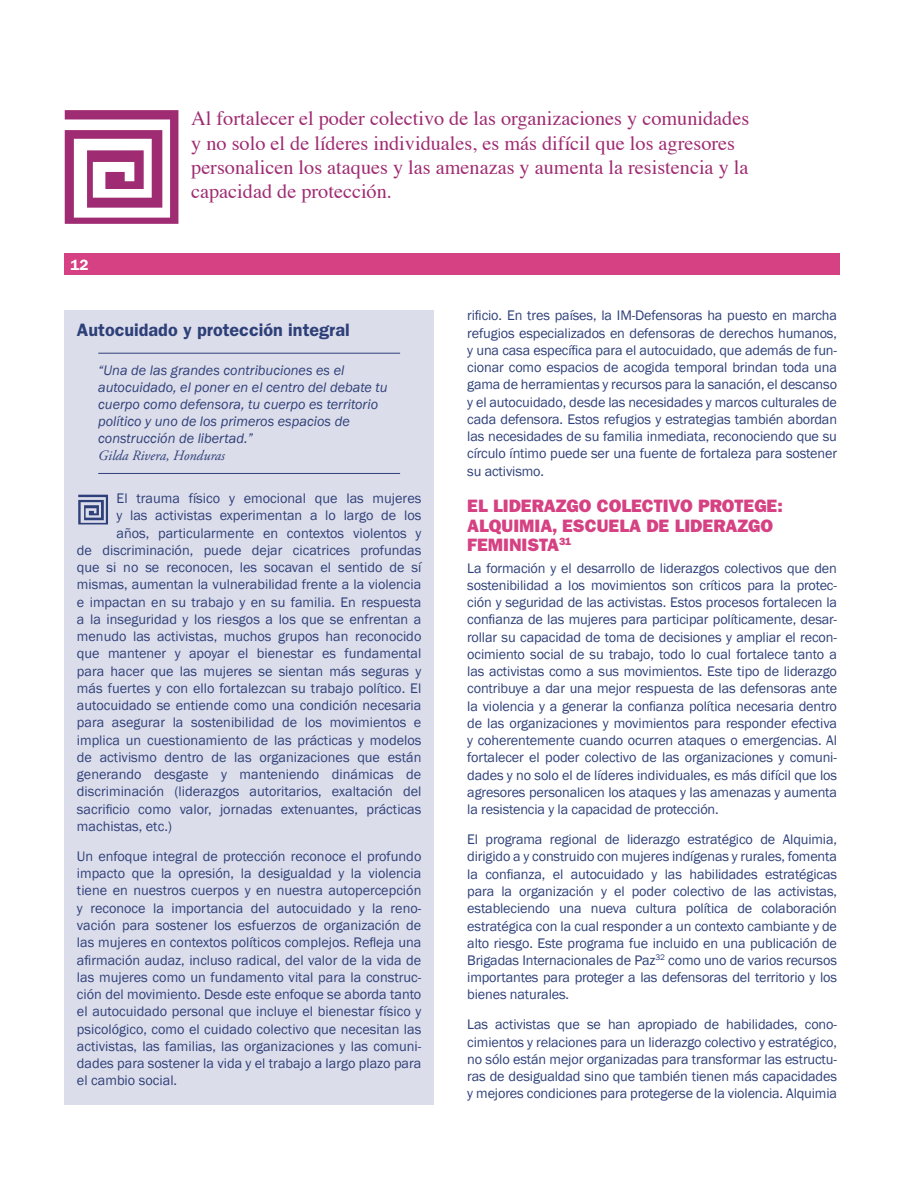
<style>
.page{position:relative;width:918px;height:1188px;background:#fff}
.page>*{position:absolute;margin:0;border:0;box-sizing:border-box;transform-origin:0 0}
.t1{font:20.25px/24.3px "Times";color:#9f2b72}
.t2{font:800 18px "Franklin Gothic";color:#d54182}
.t3{font:600 18px "Franklin Gothic";color:#2e4079}
.t4{font:600 15px "Franklin Gothic";color:#fff}
.t5{font:14.25px/17.2px "Franklin Gothic";color:#2e4079;text-align:justify}
.t6{font:italic 14.25px/17.1px "Franklin Gothic";color:#2e4079}
.t7{font:italic 14.25px "Adobe Garamond Pro";color:#2e4079}
</style>
<div class="page">
<div style="left:64px;top:253px;width:776px;height:22px;background:#d54182"></div>
<svg style="left:65px;top:110px;width:113px;height:114px"></svg>
<div style="left:64px;top:310px;width:370px;height:795px;background:#dcddea"></div>
<hr style="left:98px;top:353px;width:302px;height:1px;background:#2e4079">
<hr style="left:98px;top:473px;width:302px;height:1px;background:#2e4079">
<svg style="left:78px;top:495px;width:30px;height:29px"></svg>
<p class="t4" style="left:71px;top:256px;width:19px">12</p>
<h1 class="t1" style="left:191px;top:108px;width:560px">Al fortalecer el poder colectivo de las organizaciones y comunidades y no solo el de líderes individuales, es más difícil que los agresores personalicen los ataques y las amenazas y aumenta la resistencia y la capacidad de protección.</h1>
<p class="t3" style="left:77px;top:320px;width:274px">Autocuidado y protección integral</p>
<p class="t6" style="left:98px;top:362px;width:291px">“Una de las grandes contribuciones es el autocuidado, el poner en el centro del debate tu cuerpo como defensora, tu cuerpo es territorio político y uno de los primeros espacios de construcción de libertad.”</p>
<p class="t7" style="left:98px;top:447px;width:128px">Gilda Rivera, Honduras</p>
<p class="t5" style="left:117px;top:490px;width:306px">El trauma físico y emocional que las mujeres</p>
<p class="t5" style="left:117px;top:507px;width:306px">y las activistas experimentan a lo largo de los</p>
<p class="t5" style="left:117px;top:525px;width:306px">años, particularmente en contextos violentos y</p>
<p class="t5" style="left:77px;top:542px;width:346px">de discriminación, puede dejar cicatrices profundas</p>
<p class="t5" style="left:77px;top:559px;width:346px">que si no se reconocen, les socavan el sentido de sí</p>
<p class="t5" style="left:77px;top:576px;width:346px">mismas, aumentan la vulnerabilidad frente a la violencia</p>
<p class="t5" style="left:77px;top:594px;width:346px">e impactan en su trabajo y en su familia. En respuesta</p>
<p class="t5" style="left:77px;top:611px;width:346px">a la inseguridad y los riesgos a los que se enfrentan a</p>
<p class="t5" style="left:77px;top:628px;width:346px">menudo las activistas, muchos grupos han reconocido</p>
<p class="t5" style="left:77px;top:645px;width:346px">que mantener y apoyar el bienestar es fundamental</p>
<p class="t5" style="left:77px;top:663px;width:346px">para hacer que las mujeres se sientan más seguras y</p>
<p class="t5" style="left:77px;top:680px;width:346px">más fuertes y con ello fortalezcan su trabajo político. El</p>
<p class="t5" style="left:77px;top:697px;width:346px">autocuidado se entiende como una condición necesaria</p>
<p class="t5" style="left:77px;top:714px;width:346px">para asegurar la sostenibilidad de los movimientos e</p>
<p class="t5" style="left:77px;top:732px;width:346px">implica un cuestionamiento de las prácticas y modelos</p>
<p class="t5" style="left:77px;top:749px;width:346px">de activismo dentro de las organizaciones que están</p>
<p class="t5" style="left:77px;top:766px;width:346px">generando desgaste y manteniendo dinámicas de</p>
<p class="t5" style="left:77px;top:783px;width:346px">discriminación (liderazgos autoritarios, exaltación del</p>
<p class="t5" style="left:77px;top:801px;width:346px">sacrificio como valor, jornadas extenuantes, prácticas</p>
<p class="t5" style="left:77px;top:818px;width:97px">machistas, etc.)</p>
<p class="t5" style="left:77px;top:848px;width:346px">Un enfoque integral de protección reconoce el profundo impacto que la opresión, la desigualdad y la violencia tiene en nuestros cuerpos y en nuestra autopercepción y reconoce la importancia del autocuidado y la reno&shy;vación para sostener los esfuerzos de organización de las mujeres en contextos políticos complejos. Refleja una afirmación audaz, incluso radical, del valor de la vida de las mujeres como un fundamento vital para la construc&shy;ción del movimiento. Desde este enfoque se aborda tanto el autocuidado personal que incluye el bienestar físico y psicológico, como el cuidado colectivo que necesitan las activistas, las familias, las organizaciones y las comuni&shy;dades para sostener la vida y el trabajo a largo plazo para el cambio social.</p>
<p class="t5" style="left:467px;top:307px;width:371px">rificio. En tres países, la IM-Defensoras ha puesto en marcha refugios especializados en defensoras de derechos humanos, y una casa específica para el autocuidado, que además de fun&shy;cionar como espacios de acogida temporal brindan toda una gama de herramientas y recursos para la sanación, el descanso y el autocuidado, desde las necesidades y marcos culturales de cada defensora. Estos refugios y estrategias también abordan las necesidades de su familia inmediata, reconociendo que su círculo íntimo puede ser una fuente de fortaleza para sostener su activismo.</p>
<p class="t2" style="left:467px;top:495px;width:289px">EL LIDERAZGO COLECTIVO PROTEGE</p>
<p class="t2" style="left:777px;top:495px;width:7px">:</p>
<p class="t2" style="left:467px;top:515px;width:57px">ALQUIMIA</p>
<p class="t2" style="left:552px;top:515px;width:222px">, ESCUELA DE LIDERAZGO</p>
<p class="t2" style="left:467px;top:534px;width:21px">FEMINI</p>
<p class="t2" style="left:527px;top:534px;width:46px">STA<sup>31</sup></p>
<p class="t5" style="left:467px;top:560px;width:371px">La formación y el desarrollo de liderazgos colectivos que den sostenibilidad a los movimientos son críticos para la protec&shy;ción y seguridad de las activistas. Estos procesos fortalecen la confianza de las mujeres para participar políticamente, desar&shy;rollar su capacidad de toma de decisiones y ampliar el recon&shy;ocimiento social de su trabajo, todo lo cual fortalece tanto a las activistas como a sus movimientos. Este tipo de liderazgo contribuye a dar una mejor respuesta de las defensoras ante la violencia y a generar la confianza política necesaria dentro de las organizaciones y movimientos para responder efectiva y coherentemente cuando ocurren ataques o emergencias. Al fortalecer el poder colectivo de las organizaciones y comuni&shy;dades y no solo el de líderes individuales, es más difícil que los agresores personalicen los ataques y las amenazas y aumenta la resistencia y la capacidad de protección.</p>
<p class="t5" style="left:467px;top:831px;width:371px">El programa regional de liderazgo estratégico de Alquimia, dirigido a y construido con mujeres indígenas y rurales, fomenta la confianza, el autocuidado y las habilidades estratégicas para la organización y el poder colectivo de las activistas, estableciendo una nueva cultura política de colaboración estratégica con la cual responder a un contexto cambiante y de alto riesgo. Este programa fue incluido en una publicación de Brigadas Internacionales de Paz<sup>32</sup> como uno de varios recursos importantes para proteger a las defensoras del territorio y los bienes naturales.</p>
<p class="t5" style="left:467px;top:1016px;width:371px">Las activistas que se han apropiado de habilidades, cono&shy;cimientos y relaciones para un liderazgo colectivo y estratégico, no sólo están mejor organizadas para transformar las estructu&shy;ras de desigualdad sino que también tienen más capacidades y mejores condiciones para protegerse de la violencia. Alquimia</p>
</div>
